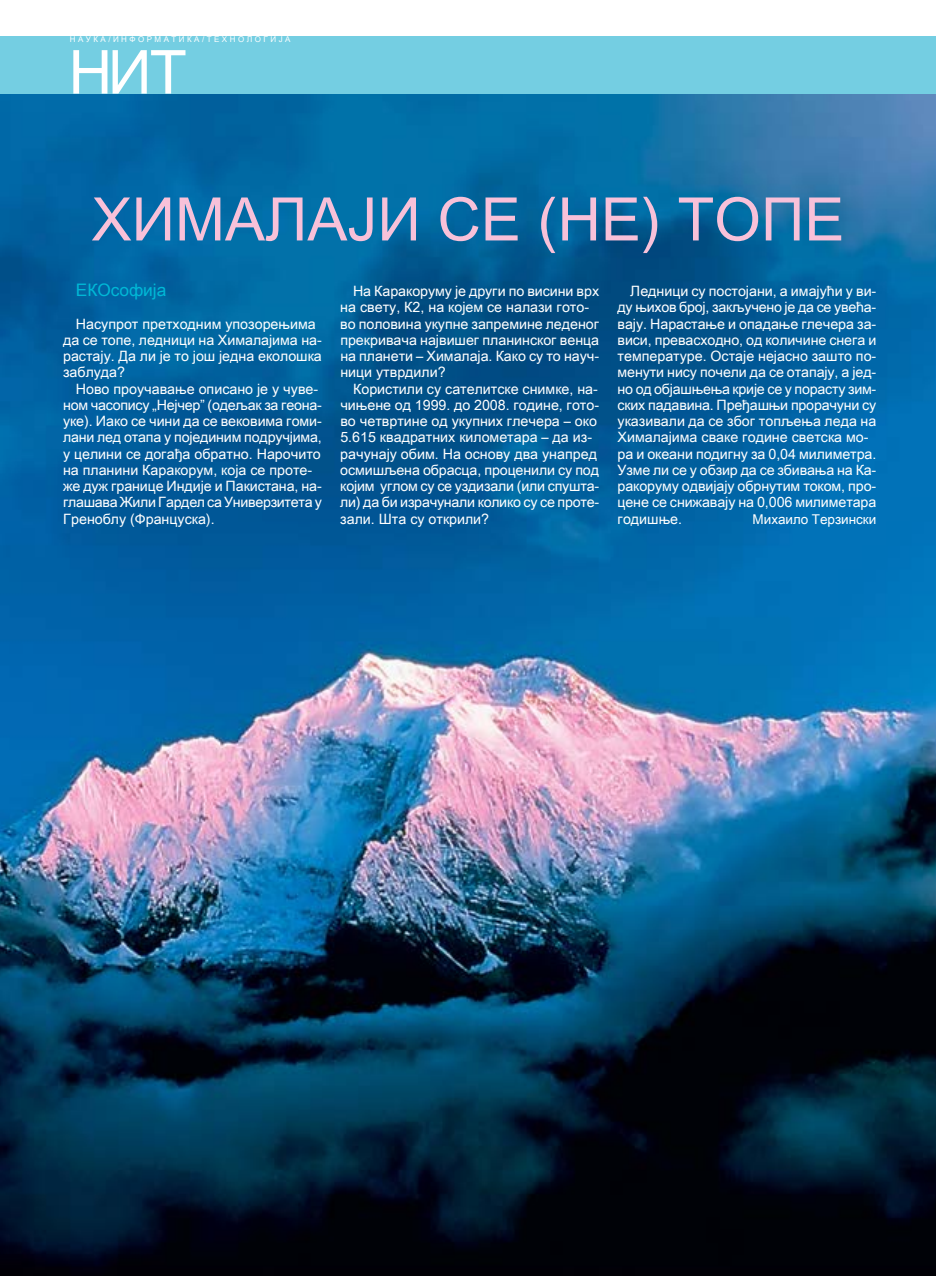
<style>
.page{position:relative;width:936px;height:1276px;background:#fff}
.page>*{position:absolute;margin:0;border:0;box-sizing:border-box;transform-origin:0 0}
.t1{font:60.6px "Arial Unicode MS";color:#fff}
.t2{font:60px "Arial Unicode MS";color:#f8c1d9}
.t3{font:17.25px "Arial Unicode MS";color:#00b8d6}
.t4{font:14.25px/16.2px "Arial Unicode MS";color:#fff}
.t5{font:13.5px "Arial Unicode MS";color:#fff}
.t6{font:7.95px "Arial Unicode MS";letter-spacing:.31em;color:#fff}
</style>
<div class="page">
<img style="left:0;top:94px;width:935px;height:1182px">
<div style="left:0;top:36px;width:935px;height:58px;background:#74cee2"></div>
<p class="t6" style="left:70px;top:33px;width:222px">НАУКА/ИНФОРМАТИКА/ТЕХНОЛОГИЈА</p>
<h1 class="t1" style="left:68px;top:28px;width:120px">НИТ</h1>
<h2 class="t2" style="left:92px;top:176px;width:81px">Хималаји</h2>
<h2 class="t2" style="left:437px;top:176px;width:282px">се (не) топе</h2>
<p class="t3" style="left:76px;top:277px;width:92px">ЕКОсофија</p>
<p class="t4" style="left:63px;top:315px;width:260px;text-indent:13px">Насупрот претходним упозорењима да се топе, ледници на Хималајима на&shy;растају. Да ли је то још једна еколошка заблуда?</p>
<p class="t4" style="left:63px;top:380px;width:260px;text-indent:13px">Ново проучавање описано је у чуве&shy;ном часопису „Нејчер” (одељак за геона&shy;уке). Иако се чини да се вековима гоми&shy;лани лед отапа у појединим подручјима, у целини се догађа обратно. Нарочито на планини Каракорум, која се проте&shy;же дуж границе Индије и Пакистана, на&shy;глашава Жили Гардел са Универзитета у Греноблу (Француска).</p>
<p class="t4" style="left:340px;top:283px;width:260px;text-indent:13px">На Каракоруму је други по висини врх на свету, К2, на којем се налази гото&shy;во половина укупне запремине леденог прекривача највишег планинског венца на планети – Хималаја. Како су то науч&shy;ници утврдили?</p>
<p class="t4" style="left:340px;top:380px;width:260px;text-indent:13px">Користили су сателитске снимке, на&shy;чињене од 1999. до 2008. године, гото&shy;во четвртине од укупних глечера – око 5.615 квадратних километара – да из&shy;рачунају обим. На основу два унапред осмишљена обрасца, проценили су под којим углом су се уздизали (или спушта&shy;ли) да би израчунали колико су се проте&shy;зали. Шта су открили?</p>
<p class="t4" style="left:617px;top:283px;width:260px;text-indent:13px">Ледници су постојани, а имајући у ви&shy;ду њихов број, закључено је да се увећа&shy;вају. Нарастање и опадање глечера за&shy;виси, превасходно, од количине снега и температуре. Остаје нејасно зашто по&shy;менути нису почели да се отапају, а јед&shy;но од објашњења крије се у порасту зим&shy;ских падавина. Пређашњи прорачуни су указивали да се због топљења леда на Хималајима сваке године светска мо&shy;ра и океани подигну за 0,04 милиметра.<br>Узме ли се у обзир да се збивања на Ка&shy;ракоруму одвијају обрнутим током, про&shy;цене се снижавају на 0,006 милиметара годишње.</p>
<p class="t5" style="left:752px;top:509px;width:125px">Михаило Терзински</p>
</div>
